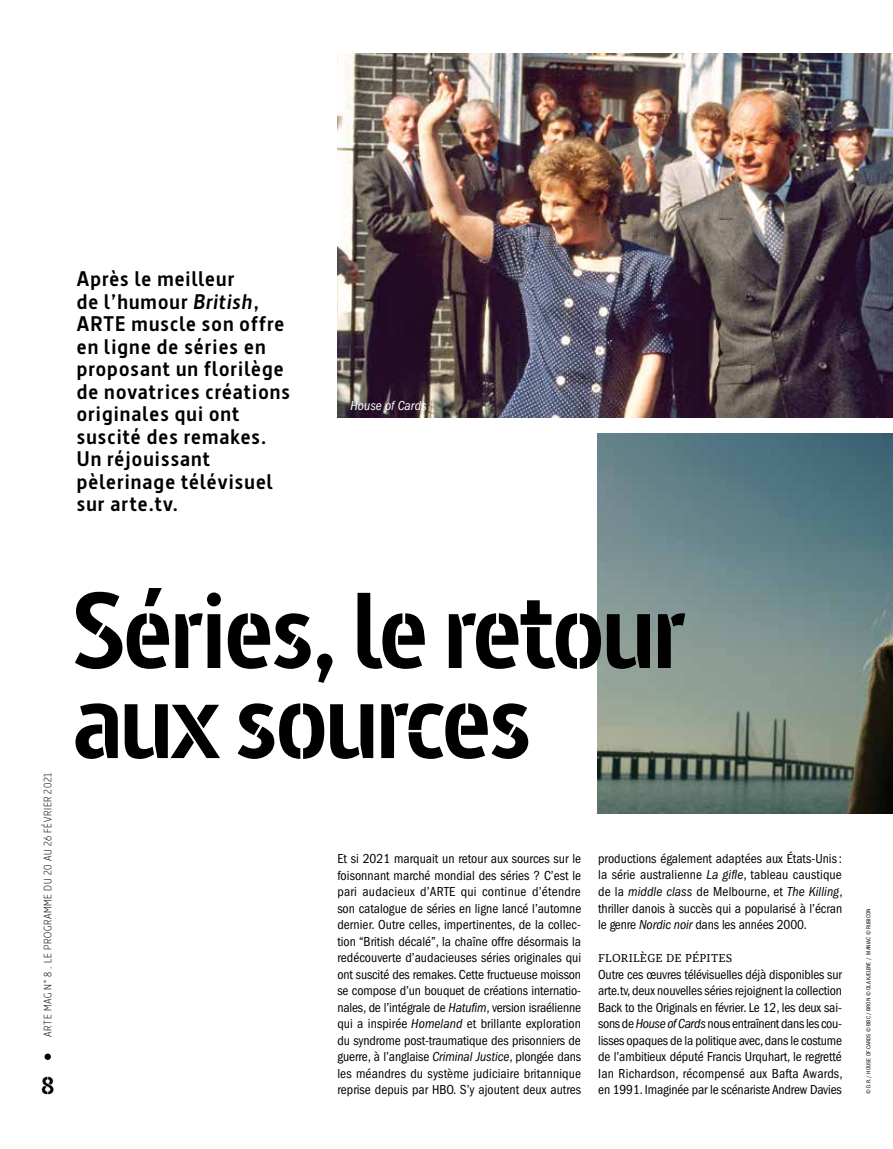
<style>
.page{position:relative;width:893px;height:1149px;background:#fff}
.page>*{position:absolute;margin:0;border:0;box-sizing:border-box;transform-origin:0 0}
.t1{font:700 106.5px/90px "Barna Stencil";letter-spacing:-.025em;color:#000}
.t2{font:700 24.15px "Barna Stencil";color:#000}
.t3{font:700 21px/22.5px "Barna";letter-spacing:.05em;color:#000}
.t4{font:condensed 13.5px/16.5px "ITC Franklin Gothic Std";letter-spacing:-.005em;color:#000;text-align:justify}
.t5{font:italic condensed 13.5px "ITC Franklin Gothic Std";color:#fff}
.t6{font:12px "Franziska OT";letter-spacing:.02em;color:#000}
.t7{font:300 10.5px "Barna";letter-spacing:.065em;color:#000}
.t8{font:condensed 6px "ITC Franklin Gothic Std";color:#000}
.s1{font-style:italic}
</style>
<div class="page">
<svg style="left:45px;top:1053px;width:6px;height:6px"></svg>
<img style="left:337px;top:54px;width:556px;height:363px">
<img style="left:597px;top:433px;width:296px;height:380px">
<h3 class="t3" style="left:77px;top:267px;width:215px">Après le meilleur<br>de l’humour <span class="s1">British</span>,<br>ARTE muscle son offre en ligne de séries en proposant un florilège de novatrices créations originales qui ont suscité des remakes.<br>Un réjouissant pèlerinage télévisuel sur arte.tv.</h3>
<p class="t5" style="left:351px;top:398px;width:78px">House of Cards</p>
<p class="t7" style="left:42px;top:1036px;width:266px;rotate:-90deg">ARTE MAG N° 8 . LE PROGRAMME DU 20 AU 26 FÉVRIER 2021</p>
<h2 class="t2" style="left:41px;top:1070px;width:15px">8</h2>
<h1 class="t1" style="left:72px;top:586px;width:615px">Séries, le retour aux sources</h1>
<p class="t4" style="left:337px;top:850px;width:246px">Et si 2021 marquait un retour aux sources sur le foisonnant marché mondial des séries ? C’est le pari audacieux d’ARTE qui continue d’étendre son catalogue de séries en ligne lancé l’automne dernier. Outre celles, impertinentes, de la collec&shy;tion “British décalé”, la chaîne offre désormais la redécouverte d’audacieuses séries originales qui ont suscité des remakes. Cette fructueuse moisson se compose d’un bouquet de créations internatio&shy;nales, de l’intégrale de <span class="s1">Hatufim</span>, version israélienne qui a inspirée <span class="s1">Homeland</span> et brillante exploration du syndrome post-traumatique des prisonniers de guerre, à l’anglaise <span class="s1">Criminal Justice</span>, plongée dans les méandres du système judiciaire britannique reprise depuis par HBO. S’y ajoutent deux autres</p>
<p class="t4" style="left:598px;top:850px;width:246px">productions également adaptées aux États-Unis: la série australienne <span class="s1">La gifle</span>, tableau caustique de la <span class="s1">middle class</span> de Melbourne, et <span class="s1">The Killing</span>, thriller danois à succès qui a popularisé à l’écran le genre <span class="s1">Nordic noir</span> dans les années 2000.</p>
<p class="t6" style="left:598px;top:950px;width:136px">FLORILÈGE DE PÉPITES</p>
<p class="t4" style="left:598px;top:965px;width:246px">Outre ces œuvres télévisuelles déjà disponibles sur arte.tv, deux nouvelles séries rejoignent la collection Back to the Originals en février. Le 12, les deux sai&shy;sons de <span class="s1">House of Cards</span> nous entraînent dans les cou&shy;lisses opaques de la politique avec, dans le costume de l’ambitieux député Francis Urquhart, le regretté Ian Richardson, récompensé aux Bafta Awards, en 1991. Imaginée par le scénariste Andrew Davies</p>
<p class="t8" style="left:865px;top:1093px;width:187px;rotate:-90deg">© D.R. / HOUSE OF CARDS © BBC / BRON © OLA KJELBYE / MANIAC © RUBICON</p>
</div>
